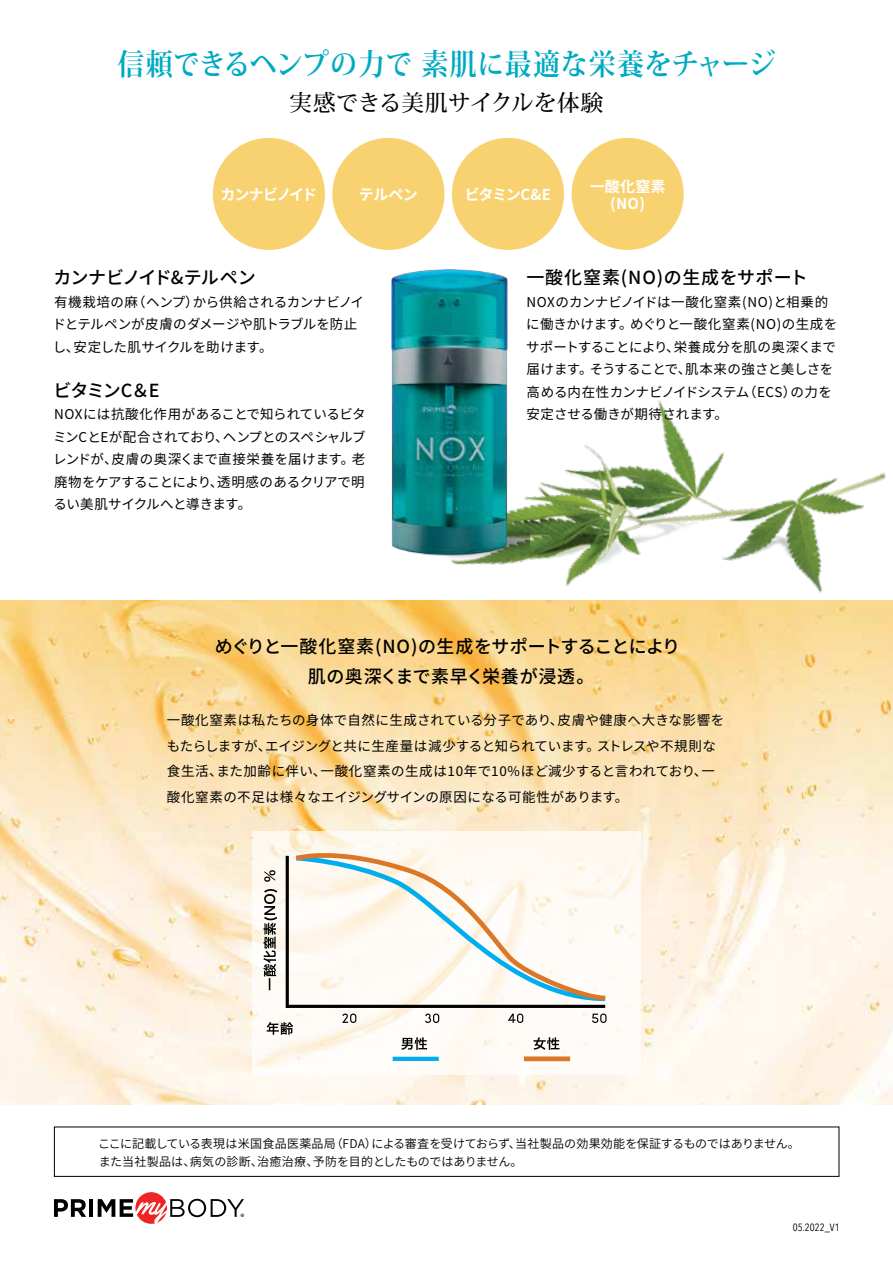
<style>
.page{position:relative;width:893px;height:1263px;background:#fff}
.page>*{position:absolute;margin:0;border:0;box-sizing:border-box;transform-origin:0 0}
.t1{font:700 29.7px "Koz Min Pro";letter-spacing:.005em;color:#00aac2;scale:.91 1}
.t2{font:500 22.5px "Koz Min Pro";letter-spacing:.01em;color:#000}
.t3{font:500 18px/30px "Source Han Sans JP";letter-spacing:.005em;color:#000;text-align:center}
.t4{font:500 18px "Source Han Sans JP";letter-spacing:.045em;color:#000}
.t5{font:500 18px "Source Han Sans JP";letter-spacing:-.05em;color:#000}
.t6{font:700 15px/16.8px "Source Han Sans JP";letter-spacing:-.04em;color:#fff;text-align:center}
.t7{font:700 15px "Source Han Sans JP";letter-spacing:-.09em;color:#fff}
.t8{font:13.5px/22.5px "Source Han Sans JP";letter-spacing:.005em;color:#000}
.t9{font:12px/18px "Source Han Sans JP";letter-spacing:.005em;color:#000}
.t10{font:10.5px "Avenir Next Condensed";color:#000}
</style>
<div class="page">
<img style="left:0;top:600px;width:893px;height:504px">
<svg style="left:54px;top:1199px;width:32px;height:18px"></svg>
<hr style="left:89px;top:1199px;width:4px;height:18px;background:#000101">
<svg style="left:98px;top:1192px;width:146px;height:32px"></svg>
<div style="left:54px;top:1127px;width:785px;height:50px;border:1px solid #000"></div>
<div style="left:572px;top:138px;width:112px;height:112px;background:#f8d270;border-radius:50%"></div>
<div style="left:452px;top:138px;width:112px;height:112px;background:#f8d270;border-radius:50%"></div>
<div style="left:332px;top:138px;width:112px;height:112px;background:#f8d270;border-radius:50%"></div>
<div style="left:213px;top:138px;width:112px;height:112px;background:#f8d271;border-radius:50%"></div>
<img style="left:410px;top:400px;width:483px;height:264px">
<img style="left:392px;top:270px;width:137px;height:293px">
<svg style="left:252px;top:831px;width:389px;height:243px;fill:#fefbf6"></svg>
<svg style="left:342px;top:1013px;width:264px;height:10px"></svg>
<hr style="left:286px;top:856px;width:3px;height:152px;background:#000">
<hr style="left:286px;top:1005px;width:319px;height:3px;background:#000">
<svg style="left:292px;top:846px;width:318px;height:157px"></svg>
<svg style="left:533px;top:1037px;width:26px;height:13px"></svg>
<div style="left:524px;top:1056px;width:46px;height:5px;background:#db7727"></div>
<hr style="left:393px;top:1057px;width:46px;height:4px;background:#00aeef">
<svg style="left:401px;top:1037px;width:26px;height:13px"></svg>
<svg style="left:267px;top:1022px;width:26px;height:13px"></svg>
<svg style="left:263px;top:870px;width:14px;height:120px"></svg>
<h1 class="t1" style="left:117px;top:42px;width:725px">信頼できるヘンプの力で 素肌に最適な栄養をチャージ</h1>
<h2 class="t2" style="left:290px;top:87px;width:315px">実感できる美肌サイクルを体験</h2>
<p class="t7" style="left:221px;top:186px;width:98px">カンナビノイド</p>
<p class="t6" style="left:359px;top:186px;width:60px">テルペン</p>
<p class="t6" style="left:465px;top:186px;width:88px">ビタミンC&amp;E</p>
<p class="t6" style="left:590px;top:178px;width:77px">一酸化窒素(NO)</p>
<h3 class="t5" style="left:54px;top:267px;width:204px">カンナビノイド&amp;テルペン</h3>
<p class="t8" style="left:52px;top:291px;width:313px">有機栽培の麻（ヘンプ）から供給されるカンナビノイドとテルペンが皮膚のダメージや肌トラブルを防止し、安定した肌サイクルを助けます。</p>
<h3 class="t3" style="left:54px;top:375px;width:108px">ビタミンC＆E</h3>
<p class="t8" style="left:53px;top:403px;width:314px;text-align:justify">NOXには抗酸化作用があることで知られているビタミンCとEが配合されており、ヘンプとのスペシャルブレンドが、皮膚の奥深くまで直接栄養を届けます。老廃物をケアすることにより、透明感のあるクリアで明るい美肌サイクルへと導きます。</p>
<h3 class="t4" style="left:526px;top:267px;width:283px">一酸化窒素(NO)の生成をサポート</h3>
<p class="t8" style="left:526px;top:291px;width:313px">NOXのカンナビノイドは一酸化窒素(NO)と相乗的に働きかけます。めぐりと一酸化窒素(NO)の生成をサポートすることにより、栄養成分を肌の奥深くまで届けます。そうすることで、肌本来の強さと美しさを高める内在性カンナビノイドシステム（ECS）の力を安定させる働きが期待されます。</p>
<h3 class="t3" style="left:215px;top:632px;width:467px">めぐりと一酸化窒素(NO)の生成をサポートすることにより肌の奥深くまで素早く栄養が浸透。</h3>
<p class="t8" style="left:167px;top:708px;width:559px;line-height:25.5px">一酸化窒素は私たちの身体で自然に生成されている分子であり、皮膚や健康へ大きな影響をもたらしますが、エイジングと共に生産量は減少すると知られています。ストレスや不規則な食生活、また加齢に伴い、一酸化窒素の生成は10年で10%ほど減少すると言われており、一酸化窒素の不足は様々なエイジングサインの原因になる可能性があります。</p>
<p class="t9" style="left:98px;top:1134px;width:703px">ここに記載している表現は米国食品医薬品局（FDA）による審査を受けておらず、当社製品の効果効能を保証するものではありません。また当社製品は、病気の診断、治癒治療、予防を目的としたものではありません。</p>
<p class="t10" style="left:793px;top:1218px;width:48px">05.2022_V1</p>
</div>
